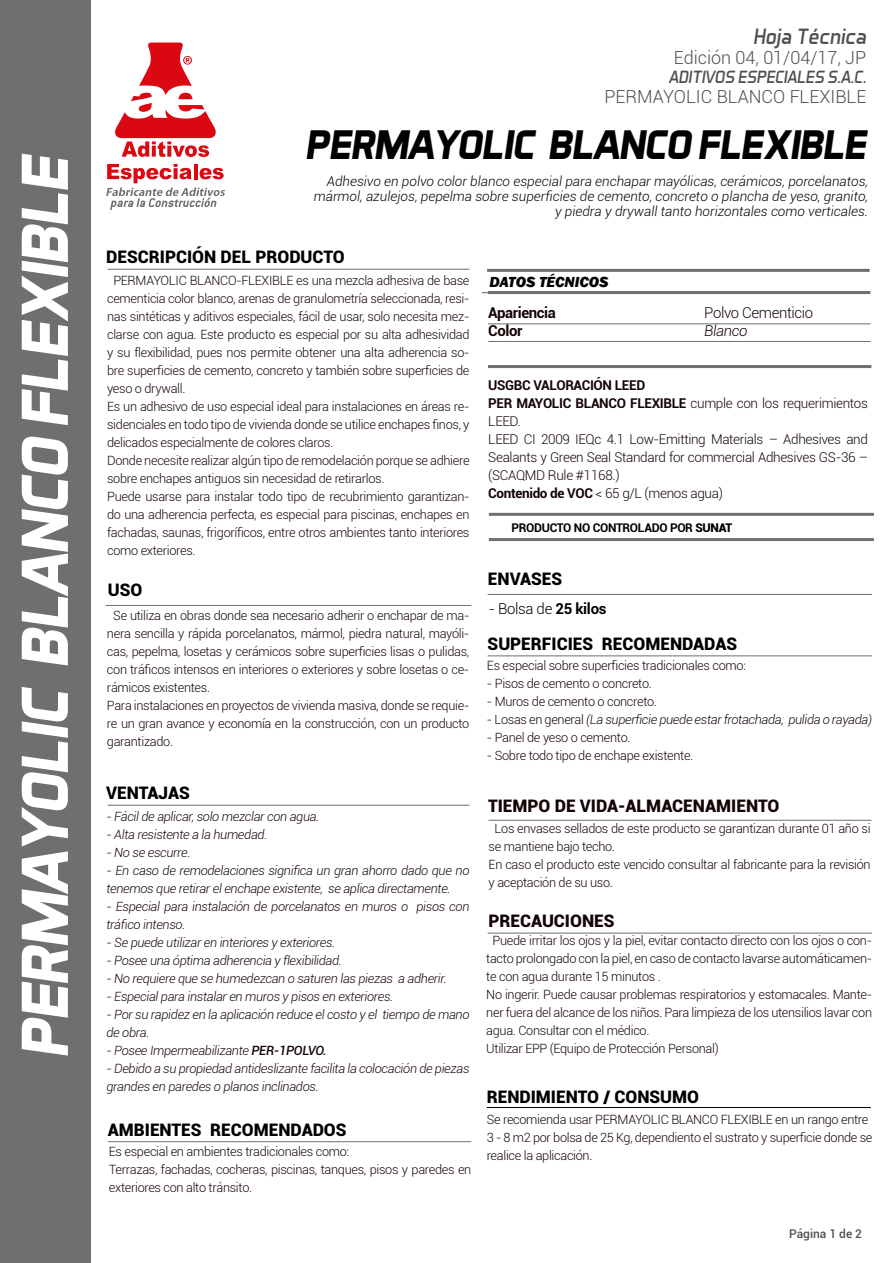
<style>
.page{position:relative;width:893px;height:1263px;background:#fff}
.page>*{position:absolute;margin:0;border:0;box-sizing:border-box;transform-origin:0 0}
.t1{font:italic 700 67.5px "Aero Matics";letter-spacing:-.025em;color:#fff}
.t2{font:italic 700 42px "Aero Matics";letter-spacing:-.025em;color:#000}
.t3{font:italic 22.5px "Aero Matics";color:#4f4f4e}
.t4{font:300 18px "Roboto";color:#4f4f4e}
.t5{font:italic 18px "Aero Matics";color:#4f4f4e}
.t6{font:900 17.25px "Roboto";color:#000}
.t7{font:900 17.25px "Roboto";color:#150405}
.t8{font:700 15px "Roboto";letter-spacing:-.025em;color:#150405}
.t9{font:300 15px "Roboto";letter-spacing:-.025em;color:#150405}
.t10{font:300 15px "Roboto";letter-spacing:-.02em;color:#010102}
.t11{font:italic 800 15px "Franklin Gothic";color:#010102}
.t12{font:italic 300 15px "Roboto";letter-spacing:-.025em;color:#150405}
.t13{font:300 13.5px/18px "Roboto";letter-spacing:-.025em;color:#150405}
.t14{font:italic 300 13.5px/15px "Roboto";color:#000;text-align:right}
.t15{font:300 12.75px/18px "Roboto";letter-spacing:-.025em;color:#150405}
.t16{font:italic 300 12.75px/18px "Roboto";letter-spacing:-.025em;color:#150405}
.t17{font:700 12px "Roboto";letter-spacing:-.025em;color:#010102}
.t18{font:500 12px "Roboto";color:#4f4f4e}
.s1{font-weight:500}
.s2{font-weight:700}
.s3{font-weight:900}
.s4{font-style:normal}
</style>
<div class="page">
<svg style="left:115px;top:43px;width:101px;height:114px"></svg>
<svg style="left:106px;top:164px;width:119px;height:46px"></svg>
<hr style="left:108px;top:269px;width:361px;height:1px;background:#6f6f6f">
<hr style="left:106px;top:605px;width:365px;height:1px;background:#6f6f6f">
<hr style="left:108px;top:805px;width:361px;height:1px;background:#6f6f6f">
<hr style="left:488px;top:655px;width:384px;height:1px;background:#6f6f6f">
<hr style="left:108px;top:1141px;width:363px;height:1px;background:#6f6f6f">
<hr style="left:489px;top:820px;width:382px;height:1px;background:#6f6f6f">
<hr style="left:488px;top:594px;width:384px;height:1px;background:#6f6f6f">
<hr style="left:488px;top:933px;width:384px;height:1px;background:#6f6f6f">
<div style="left:0;top:0;width:90px;height:1263px;background:#6f6f6f"></div>
<hr style="left:488px;top:323px;width:383px;height:1px;background:#6f6f6f">
<hr style="left:488px;top:341px;width:383px;height:1px;background:#6f6f6f">
<hr style="left:488px;top:291px;width:382px;height:3px;background:#6f6f6f">
<hr style="left:487px;top:269px;width:383px;height:3px;background:#6f6f6f">
<hr style="left:482px;top:292px;width:340px;height:1px;background:#6f6f6f">
<hr style="left:488px;top:365px;width:383px;height:3px;background:#6f6f6f">
<hr style="left:489px;top:513px;width:385px;height:3px;background:#6f6f6f">
<hr style="left:489px;top:538px;width:385px;height:3px;background:#6f6f6f">
<hr style="left:487px;top:1107px;width:384px;height:1px;background:#000">
<h1 class="t1" style="left:5px;top:1059px;width:907px;rotate:-90deg">PERMAYOLIC BLANCO FLEXIBLE</h1>
<h3 class="t3" style="left:753px;top:23px;width:115px">Hoja Técnica</h3>
<h3 class="t4" style="left:674px;top:45px;width:194px">Edición 04, 01/04/17, JP</h3>
<h3 class="t5" style="left:669px;top:66px;width:199px">ADITIVOS ESPECIALES S.A.C.</h3>
<h3 class="t4" style="left:604px;top:84px;width:263px">PERMAYOLIC BLANCO FLEXIBLE</h3>
<h2 class="t2" style="left:305px;top:120px;width:563px">PERMAYOLIC BLANCO FLEXIBLE</h2>
<p class="t14" style="left:314px;top:173px;width:556px">Adhesivo en polvo color blanco especial para enchapar mayólicas, cerámicos, porcelanatos, mármol, azulejos, pepelma sobre superficies de cemento, concreto o plancha de yeso, granito, y piedra y drywall tanto horizontales como verticales.</p>
<h3 class="t6" style="left:106px;top:244px;width:240px">DESCRIPCIÓN DEL PRODUCTO</h3>
<p class="t15" style="left:107px;top:271px;width:364px;text-indent:6px">PERMAYOLIC BLANCO-FLEXIBLE es una mezcla adhesiva de base cementicia color blanco, arenas de granulometría seleccionada, resi&shy;nas sintéticas y aditivos especiales, fácil de usar, solo necesita mez&shy;clarse con agua. Este producto es especial por su alta adhesividad y su flexibilidad, pues nos permite obtener una alta adherencia so&shy;bre superficies de cemento, concreto y también sobre superficies de yeso o drywall.<br>Es un adhesivo de uso especial ideal para instalaciones en áreas re&shy;sidenciales en todo tipo de vivienda donde se utilice enchapes finos, y delicados especialmente de colores claros.<br>Donde necesite realizar algún tipo de remodelación porque se adhiere sobre enchapes antiguos sin necesidad de retirarlos.<br>Puede usarse para instalar todo tipo de recubrimiento garantizan&shy;do una adherencia perfecta, es especial para piscinas, enchapes en fachadas, saunas, frigoríficos, entre otros ambientes tanto interiores como exteriores.</p>
<h3 class="t6" style="left:108px;top:578px;width:36px">USO</h3>
<p class="t15" style="left:107px;top:606px;width:364px;text-indent:6px">Se utiliza en obras donde sea necesario adherir o enchapar de ma&shy;nera sencilla y rápida porcelanatos, mármol, piedra natural, mayóli&shy;cas, pepelma, losetas y cerámicos sobre superficies lisas o pulidas, con tráficos intensos en interiores o exteriores y sobre losetas o ce&shy;rámicos existentes.<br>Para instalaciones en proyectos de vivienda masiva, donde se requie&shy;re un gran avance y economía en la construcción, con un producto garantizado.</p>
<h3 class="t6" style="left:106px;top:781px;width:85px">VENTAJAS</h3>
<p class="t16" style="left:106px;top:807px;width:214px">- Fácil de aplicar, solo mezclar con agua.</p>
<p class="t16" style="left:106px;top:825px;width:162px">- Alta resistente a la humedad.</p>
<p class="t16" style="left:106px;top:843px;width:85px">- No se escurre.</p>
<p class="t16" style="left:106px;top:861px;width:364px">- En caso de remodelaciones significa un gran ahorro dado que no tenemos que retirar el enchape existente, se aplica directamente.</p>
<p class="t16" style="left:106px;top:897px;width:364px">- Especial para instalación de porcelanatos en muros o pisos con tráfico intenso.</p>
<p class="t16" style="left:106px;top:933px;width:230px">- Se puede utilizar en interiores y exteriores.</p>
<p class="t16" style="left:106px;top:951px;width:237px">- Posee una óptima adherencia y flexibilidad.</p>
<p class="t16" style="left:106px;top:969px;width:342px">- No requiere que se humedezcan o saturen las piezas a adherir.</p>
<p class="t16" style="left:106px;top:987px;width:288px">- Especial para instalar en muros y pisos en exteriores.</p>
<p class="t16" style="left:106px;top:1005px;width:365px">- Por su rapidez en la aplicación reduce el costo y el tiempo de mano de obra.</p>
<p class="t16" style="left:106px;top:1041px;width:222px">- Posee Impermeabilizante <span class="s1">PER-1POLVO.</span></p>
<p class="t16" style="left:106px;top:1059px;width:364px">- Debido a su propiedad antideslizante facilita la colocación de piezas grandes en paredes o planos inclinados.</p>
<h3 class="t6" style="left:108px;top:1117px;width:240px">AMBIENTES RECOMENDADOS</h3>
<p class="t15" style="left:109px;top:1142px;width:364px">Es especial en ambientes tradicionales como:<br>Terrazas, fachadas, cocheras, piscinas, tanques, pisos y paredes en exteriores con alto tránsito.</p>
<p class="t11" style="left:490px;top:272px;width:120px">DATOS TÉCNICOS</p>
<p class="t8" style="left:488px;top:302px;width:69px">Apariencia</p>
<p class="t9" style="left:704px;top:303px;width:110px">Polvo Cementicio</p>
<p class="t8" style="left:488px;top:320px;width:36px">Color</p>
<p class="t12" style="left:704px;top:321px;width:45px">Blanco</p>
<p class="t13" style="left:488px;top:376px;width:381px"><span class="s2">USGBC VALORACIÓN LEED<br>PER MAYOLIC BLANCO FLEXIBLE</span> cumple con los requerimientos LEED.<br>LEED CI 2009 IEQc 4.1 Low-Emitting Materials – Adhesives and Sealants y Green Seal Standard for commercial Adhesives GS-36 – (SCAQMD Rule #1168.)<br><span class="s2">Contenido de VOC</span> &lt; 65 g/L (menos agua)</p>
<p class="t17" style="left:511px;top:519px;width:222px">PRODUCTO NO CONTROLADO POR <span class="s3">SUNAT</span></p>
<h3 class="t6" style="left:488px;top:567px;width:76px">ENVASES</h3>
<p class="t10" style="left:489px;top:598px;width:119px">- Bolsa de <span class="s2">25 kilos</span></p>
<h3 class="t6" style="left:488px;top:631px;width:251px">SUPERFICIES RECOMENDADAS</h3>
<p class="t15" style="left:487px;top:656px;width:260px">Es especial sobre superficies tradicionales como:</p>
<p class="t15" style="left:487px;top:674px;width:166px">- Pisos de cemento o concreto.</p>
<p class="t15" style="left:487px;top:692px;width:171px">- Muros de cemento o concreto.</p>
<p class="t16" style="left:487px;top:710px;width:387px"><span class="s4">- Losas en general</span> (La superficie puede estar frotachada, pulida o rayada)</p>
<p class="t15" style="left:487px;top:728px;width:145px">- Panel de yeso o cemento.</p>
<p class="t15" style="left:487px;top:746px;width:208px">- Sobre todo tipo de enchape existente.</p>
<h3 class="t7" style="left:488px;top:794px;width:293px">TIEMPO DE VIDA-ALMACENAMIENTO</h3>
<p class="t15" style="left:489px;top:819px;width:383px;text-indent:6px">Los envases sellados de este producto se garantizan durante 01 año si se mantiene bajo techo.<br>En caso el producto este vencido consultar al fabricante para la revisión y aceptación de su uso.</p>
<h3 class="t7" style="left:488px;top:908px;width:128px">PRECAUCIONES</h3>
<p class="t15" style="left:486px;top:931px;width:387px;text-indent:6px">Puede irritar los ojos y la piel, evitar contacto directo con los ojos o con&shy;tacto prolongado con la piel, en caso de contacto lavarse automáticamen&shy;te con agua durante 15 minutos .<br>No ingerir. Puede causar problemas respiratorios y estomacales. Mante&shy;ner fuera del alcance de los niños. Para limpieza de los utensilios lavar con agua. Consultar con el médico.<br>Utilizar EPP (Equipo de Protección Personal)</p>
<h3 class="t6" style="left:487px;top:1084px;width:214px">RENDIMIENTO / CONSUMO</h3>
<p class="t15" style="left:487px;top:1110px;width:387px">Se recomienda usar PERMAYOLIC BLANCO FLEXIBLE en un rango entre<br>3 - 8 m2 por bolsa de 25 Kg, dependiento el sustrato y superficie donde se realice la aplicación.</p>
<p class="t18" style="left:789px;top:1226px;width:74px">Página 1 de 2</p>
</div>
